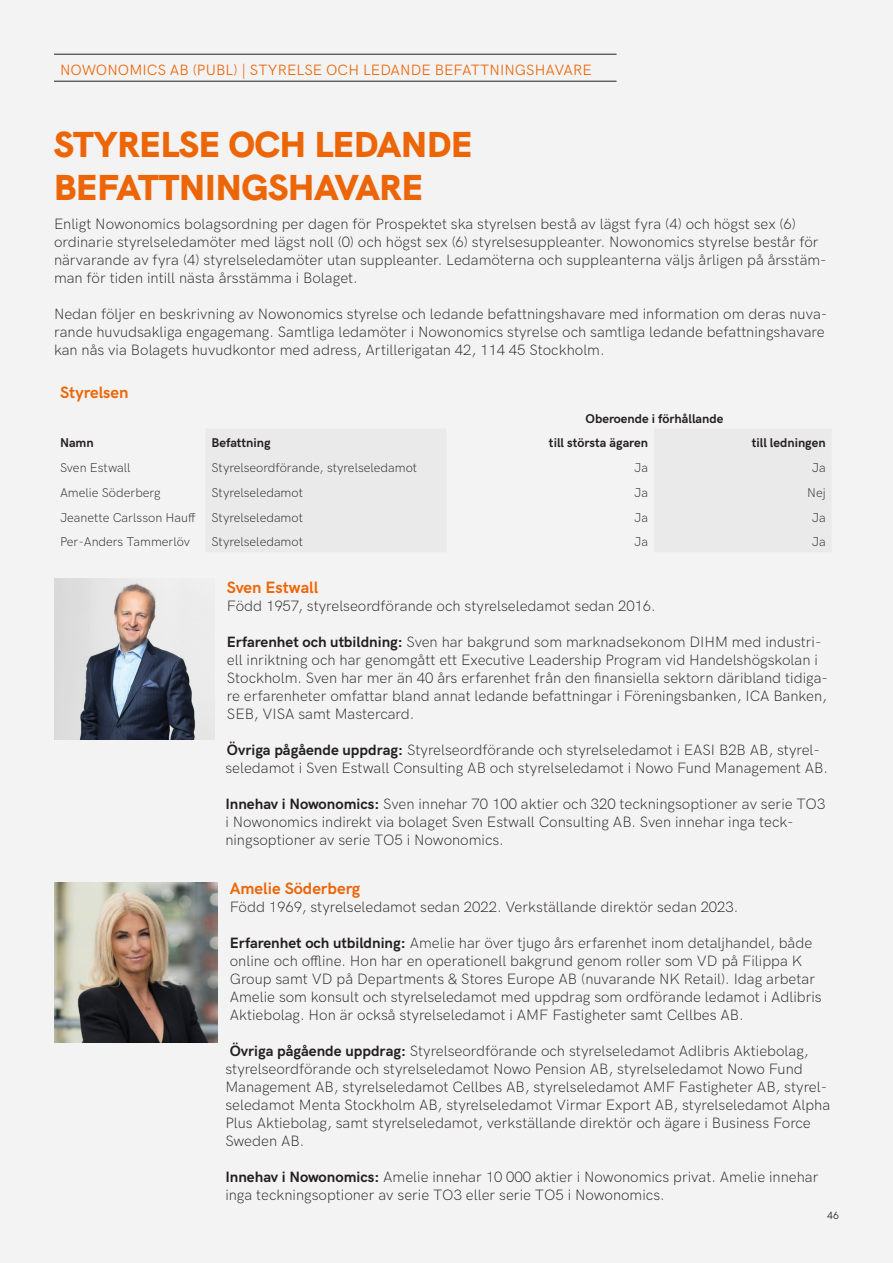
<style>
.page{position:relative;width:893px;height:1263px;background:#f3f3f3}
.page>*{position:absolute;margin:0;border:0;box-sizing:border-box;transform-origin:0 0}
.t1{font:900 36px/43.2px "HK Grotesk";color:#ec6608}
.t2{font:700 16.5px "HK Grotesk";color:#ec6608}
.t3{font:300 15px/18px "HK Grotesk";color:#231f20}
.t4{font:15px "HK Grotesk";letter-spacing:.005em;color:#ec6608}
.t5{font:300 12.75px "HK Grotesk";color:#231f20}
.t6{font:700 12.75px "HK Grotesk";color:#231f20}
.t7{font:10.5px "HK Grotesk";color:#231f20}
.s1{font-weight:700}
</style>
<div class="page">
<hr style="left:54px;top:54px;width:563px;height:1px;background:#231f20">
<hr style="left:54px;top:81px;width:563px;height:1px;background:#231f20">
<img style="left:54px;top:579px;width:160px;height:160px">
<img style="left:54px;top:882px;width:163px;height:160px">
<p class="t4" style="left:60px;top:59px;width:533px">NOWONOMICS AB (PUBL) | STYRELSE OCH LEDANDE BEFATTNINGSHAVARE</p>
<h1 class="t1" style="left:54px;top:119px;width:420px">STYRELSE OCH LEDANDE<br>BEFATTNINGSHAVARE</h1>
<p class="t3" style="left:54px;top:214px;width:774px">Enligt Nowonomics bolagsordning per dagen för Prospektet ska styrelsen bestå av lägst fyra (4) och högst sex (6) ordinarie styrelseledamöter med lägst noll (0) och högst sex (6) styrelsesuppleanter. Nowonomics styrelse består för närvarande av fyra (4) styrelseledamöter utan suppleanter. Ledamöterna och suppleanterna väljs årligen på årsstäm&shy;man för tiden intill nästa årsstämma i Bolaget.</p>
<p class="t3" style="left:54px;top:304px;width:775px">Nedan följer en beskrivning av Nowonomics styrelse och ledande befattningshavare med information om deras nuva&shy;rande huvudsakliga engagemang. Samtliga ledamöter i Nowonomics styrelse och samtliga ledande befattningshavare kan nås via Bolagets huvudkontor med adress, Artillerigatan 42, 114 45 Stockholm.</p>
<p class="t2" style="left:60px;top:380px;width:70px">Styrelsen</p>
<p class="t6" style="left:586px;top:409px;width:139px">Oberoende i förhållande</p>
<p class="t6" style="left:60px;top:433px;width:35px">Namn</p>
<p class="t6" style="left:212px;top:433px;width:61px">Befattning</p>
<p class="t6" style="left:549px;top:433px;width:101px">till största ägaren</p>
<p class="t6" style="left:752px;top:433px;width:76px">till ledningen</p>
<p class="t5" style="left:60px;top:458px;width:72px">Sven Estwall</p>
<p class="t5" style="left:212px;top:458px;width:207px">Styrelseordförande, styrelseledamot</p>
<p class="t5" style="left:634px;top:458px;width:15px">Ja</p>
<p class="t5" style="left:812px;top:458px;width:15px">Ja</p>
<p class="t5" style="left:60px;top:483px;width:102px">Amelie Söderberg</p>
<p class="t5" style="left:212px;top:483px;width:93px">Styrelseledamot</p>
<p class="t5" style="left:634px;top:483px;width:15px">Ja</p>
<p class="t5" style="left:807px;top:483px;width:20px">Nej</p>
<p class="t5" style="left:60px;top:508px;width:244px">Jeanette Carlsson Hauff Styrelseledamot</p>
<p class="t5" style="left:634px;top:508px;width:15px">Ja</p>
<p class="t5" style="left:812px;top:508px;width:15px">Ja</p>
<p class="t5" style="left:60px;top:532px;width:132px">Per-Anders Tammerlöv</p>
<p class="t5" style="left:212px;top:532px;width:93px">Styrelseledamot</p>
<p class="t5" style="left:634px;top:532px;width:15px">Ja</p>
<p class="t5" style="left:812px;top:532px;width:15px">Ja</p>
<p class="t2" style="left:227px;top:575px;width:93px">Sven Estwall</p>
<p class="t3" style="left:227px;top:596px;width:430px">Född 1957, styrelseordförande och styrelseledamot sedan 2016.</p>
<p class="t3" style="left:227px;top:632px;width:603px"><span class="s1">Erfarenhet och utbildning:</span> Sven har bakgrund som marknadsekonom DIHM med industri&shy;ell inriktning och har genomgått ett Executive Leadership Program vid Handelshögskolan i Stockholm. Sven har mer än 40 års erfarenhet från den finansiella sektorn däribland tidiga&shy;re erfarenheter omfattar bland annat ledande befattningar i Föreningsbanken, ICA Banken, SEB, VISA samt Mastercard.</p>
<p class="t3" style="left:225px;top:740px;width:604px"><span class="s1">Övriga pågående uppdrag:</span> Styrelseordförande och styrelseledamot i EASI B2B AB, styrel&shy;seledamot i Sven Estwall Consulting AB och styrelseledamot i Nowo Fund Management AB.</p>
<p class="t3" style="left:225px;top:794px;width:601px"><span class="s1">Innehav i Nowonomics:</span> Sven innehar 70 100 aktier och 320 teckningsoptioner av serie TO3 i Nowonomics indirekt via bolaget Sven Estwall Consulting AB. Sven innehar inga teck&shy;ningsoptioner av serie TO5 i Nowonomics.</p>
<p class="t2" style="left:230px;top:876px;width:132px">Amelie Söderberg</p>
<p class="t3" style="left:230px;top:897px;width:510px">Född 1969, styrelseledamot sedan 2022. Verkställande direktör sedan 2023.</p>
<p class="t3" style="left:230px;top:933px;width:593px"><span class="s1">Erfarenhet och utbildning:</span> Amelie har över tjugo års erfarenhet inom detaljhandel, både online och offline. Hon har en operationell bakgrund genom roller som VD på Filippa K Group samt VD på Departments &amp; Stores Europe AB (nuvarande NK Retail). Idag arbetar Amelie som konsult och styrelseledamot med uppdrag som ordförande ledamot i Adlibris Aktiebolag. Hon är också styrelseledamot i AMF Fastigheter samt Cellbes AB.</p>
<p class="t3" style="left:225px;top:1041px;width:606px"><span class="s1">Övriga pågående uppdrag:</span> Styrelseordförande och styrelseledamot Adlibris Aktiebolag, styrelseordförande och styrelseledamot Nowo Pension AB, styrelseledamot Nowo Fund Management AB, styrelseledamot Cellbes AB, styrelseledamot AMF Fastigheter AB, styrel&shy;seledamot Menta Stockholm AB, styrelseledamot Virmar Export AB, styrelseledamot Alpha Plus Aktiebolag, samt styrelseledamot, verkställande direktör och ägare i Business Force Sweden AB.</p>
<p class="t3" style="left:225px;top:1167px;width:595px"><span class="s1">Innehav i Nowonomics:</span> Amelie innehar 10 000 aktier i Nowonomics privat. Amelie innehar inga teckningsoptioner av serie TO3 eller serie TO5 i Nowonomics.</p>
<p class="t7" style="left:827px;top:1208px;width:13px">46</p>
</div>
